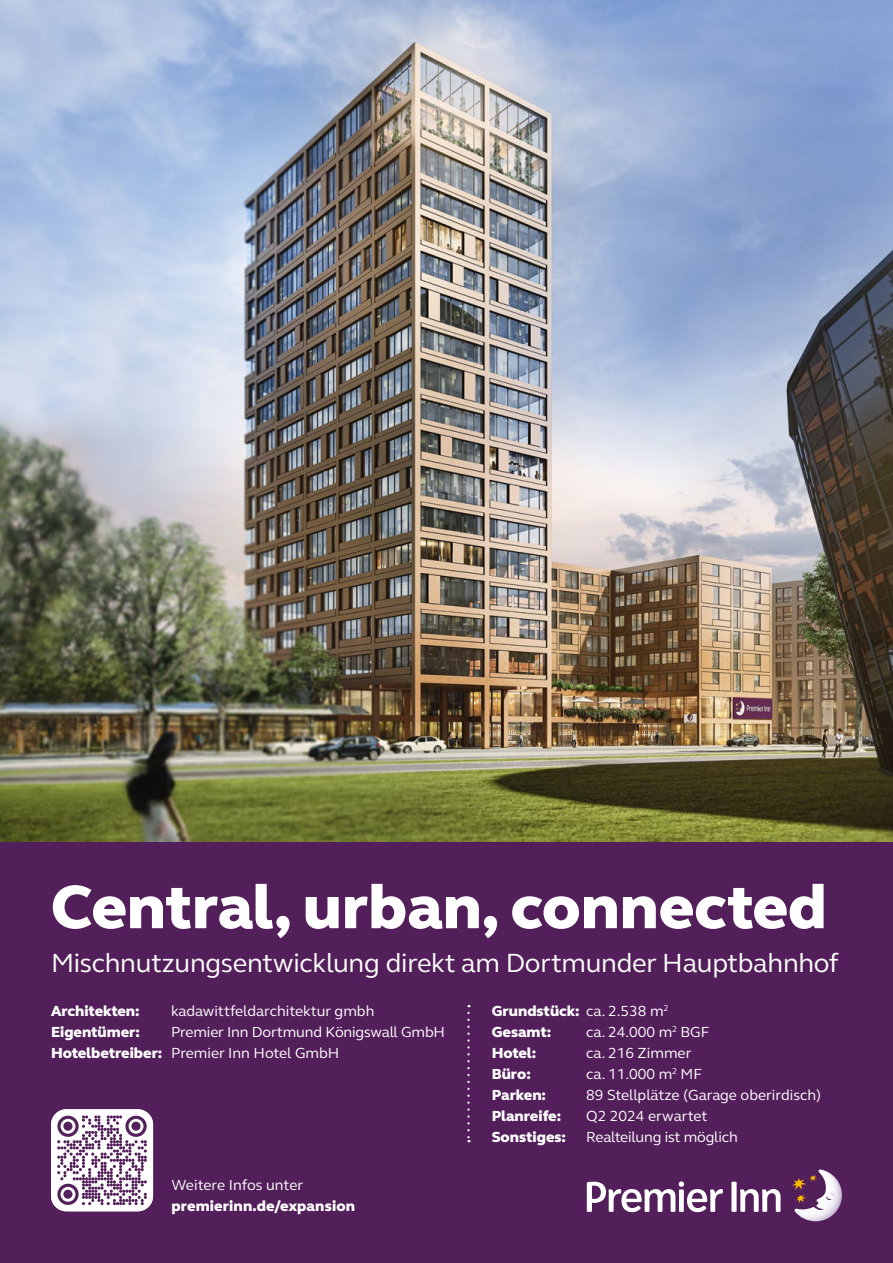
<style>
.page{position:relative;width:893px;height:1263px;background:#fff}
.page>*{position:absolute;margin:0;border:0;box-sizing:border-box;transform-origin:0 0}
.t1{font:800 63px "Premier Inn Sans";color:#fff}
.t2{font:27px "Premier Inn Sans";letter-spacing:-.01em;color:#fff}
.t3{font:15px/21px "Premier Inn Sans";color:#fff}
.t4{font:800 15px/21px "Premier Inn Sans";color:#fff}
.s1{font-weight:800}
.s2{font-weight:400}
</style>
<div class="page">
<div style="left:0;top:842px;width:893px;height:421px;background:#531f5a"></div>
<img style="left:0;top:0;width:893px;height:842px">
<svg style="left:51px;top:1109px;width:102px;height:102px"></svg>
<div style="left:63px;top:1121px;width:9px;height:10px;background:#54225a;border-radius:50%"></div>
<svg style="left:131px;top:1121px;width:10px;height:10px"></svg>
<div style="left:63px;top:1190px;width:9px;height:9px;background:#54225a;border-radius:50%"></div>
<svg style="left:467px;top:1013px;width:3px;height:129px"></svg>
<svg style="left:587px;top:1181px;width:136px;height:31px"></svg>
<svg style="left:731px;top:1182px;width:49px;height:30px"></svg>
<img style="left:794px;top:1169px;width:48px;height:52px">
<h1 class="t1" style="left:51px;top:865px;width:777px">Central, urban, connected</h1>
<h2 class="t2" style="left:51px;top:944px;width:789px">Mischnutzungsentwicklung direkt am Dortmunder Hauptbahnhof</h2>
<p class="t4" style="left:51px;top:1000px;width:90px">Architekten:</p>
<p class="t3" style="left:171px;top:1000px;width:205px">kadawittfeldarchitektur gmbh</p>
<p class="t4" style="left:51px;top:1021px;width:91px">Eigentümer:</p>
<p class="t3" style="left:51px;top:1021px;width:396px;text-indent:120px">Premier Inn Dortmund Königswall GmbH<br><span class="s1">Hotelbetreiber:</span> Premier Inn Hotel GmbH</p>
<p class="t3" style="left:171px;top:1174px;width:133px">Weitere Infos unter</p>
<p class="t4" style="left:171px;top:1196px;width:185px">premierinn.de/expansion</p>
<p class="t4" style="left:492px;top:1000px;width:178px">Grundstück: <span class="s2">ca. 2.538 m</span><sup>2<br></sup>Gesamt:</p>
<p class="t3" style="left:586px;top:1021px;width:125px">ca. 24.000 m<sup>2</sup> BGF</p>
<p class="t4" style="left:492px;top:1042px;width:46px">Hotel:</p>
<p class="t3" style="left:586px;top:1042px;width:107px">ca. 216 Zimmer</p>
<p class="t4" style="left:492px;top:1063px;width:41px">Büro:</p>
<p class="t3" style="left:586px;top:1063px;width:117px">ca. 11.000 m<sup>2</sup> MF</p>
<p class="t4" style="left:492px;top:1084px;width:56px">Parken:</p>
<p class="t3" style="left:586px;top:1084px;width:237px">89 Stellplätze (Garage oberirdisch)</p>
<p class="t4" style="left:492px;top:1105px;width:71px">Planreife:</p>
<p class="t3" style="left:586px;top:1105px;width:123px">Q2 2024 erwartet</p>
<p class="t4" style="left:492px;top:1126px;width:76px">Sonstiges:</p>
<p class="t3" style="left:586px;top:1126px;width:153px">Realteilung ist möglich</p>
</div>
